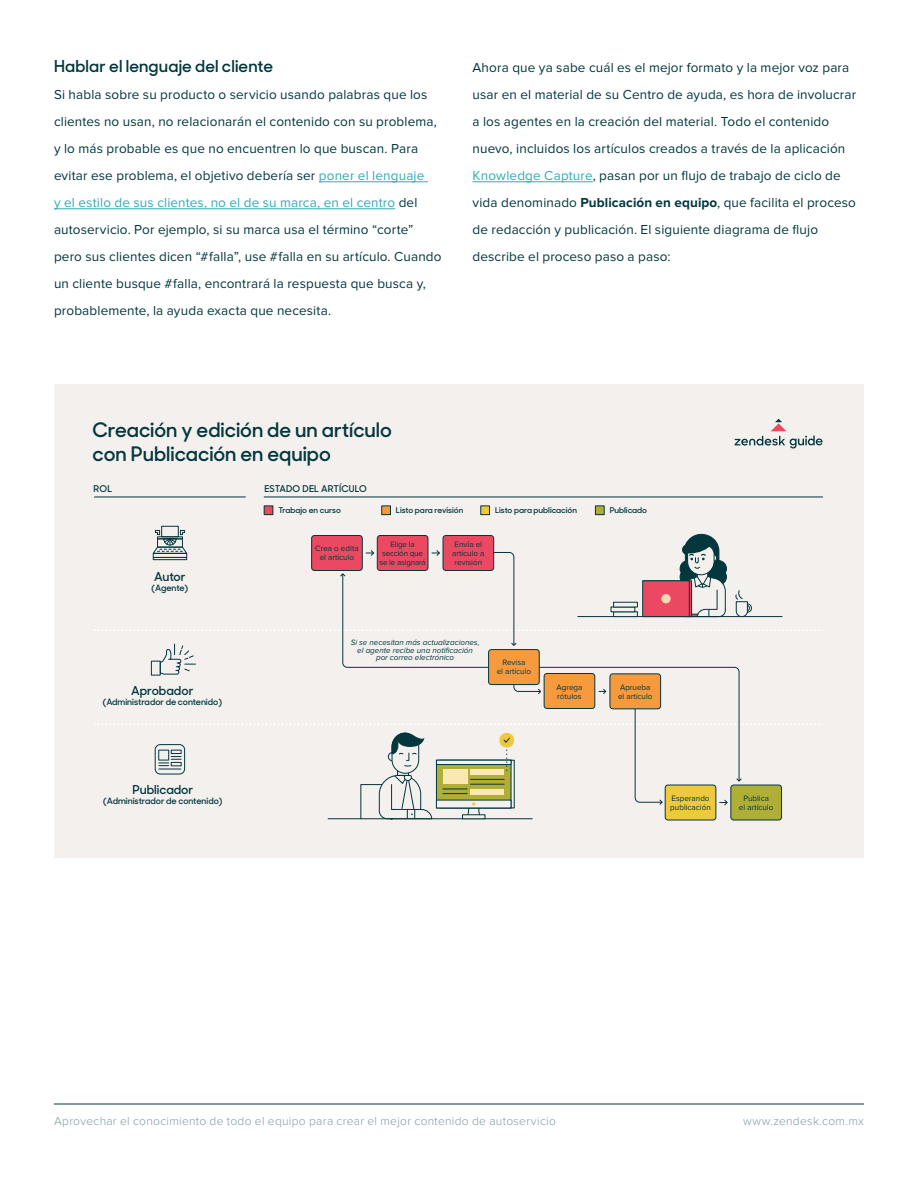
<style>
.page{position:relative;width:918px;height:1188px;background:#fff}
.page>*{position:absolute;margin:0;border:0;box-sizing:border-box;transform-origin:0 0}
.t1{font:600 20.1px/23.4px "Sharp Sans No 1";color:#03363d}
.t2{font:600 16.5px "Sharp Sans No 1";letter-spacing:.01em;color:#00363d}
.t3{font:13.5px/27px "Proxima Nova";letter-spacing:.01em;color:#00363d}
.t4{font:600 12.3px "Sharp Sans No 1";color:#03363d}
.t5{font:300 12px "Proxima Nova";letter-spacing:.025em;color:#819b9e}
.t6{font:600 9.3px "Sharp Sans No 1";letter-spacing:.02em;color:#03363d}
.t7{font:600 8.85px "Sharp Sans No 1";color:#03363d}
.t8{font:8.1px/8.9px "Proxima Nova";color:#03363d}
.t9{font:8.1px/8.9px "Proxima Nova";letter-spacing:-.025em;color:#03363d;text-align:center}
.t10{font:italic 7.95px/7.4px "Proxima Nova";color:#03363d;text-align:center}
.t11{font:600 7.95px "Sharp Sans No 1";color:#03363d}
.s1{color:#30aabc}
.s2{font-weight:700}
</style>
<div class="page">
<hr style="left:54px;top:1104px;width:810px;height:1px;background:#03363d">
<hr style="left:319px;top:182px;width:109px;height:1px;background:#30aabc">
<hr style="left:54px;top:209px;width:341px;height:1px;background:#30aabc">
<hr style="left:472px;top:182px;width:121px;height:1px;background:#30aabc">
<div style="left:54px;top:384px;width:810px;height:473px;background:#f3f0ee"></div>
<hr style="left:264px;top:496px;width:559px;height:1px;background:#03363d">
<hr style="left:94px;top:496px;width:151px;height:1px;background:#03363d">
<svg style="left:735px;top:419px;width:88px;height:29px"></svg>
<div style="left:665px;top:785px;width:51px;height:36px;border:1px solid #03363d;border-radius:3px"></div>
<div style="left:730px;top:785px;width:52px;height:36px;border:1px solid #03363d;border-radius:3px"></div>
<svg style="left:543px;top:695px;width:197px;height:10px"></svg>
<svg style="left:94px;top:705px;width:729px;height:115px"></svg>
<div style="left:264px;top:506px;width:9px;height:9px;background:#eb4962"></div>
<div style="left:264px;top:505px;width:9px;height:10px;border:1px solid #03363d"></div>
<div style="left:382px;top:506px;width:8px;height:9px;background:#f79a3e"></div>
<div style="left:381px;top:505px;width:10px;height:10px;border:1px solid #03363d"></div>
<div style="left:481px;top:506px;width:9px;height:9px;background:#efc93d"></div>
<div style="left:480px;top:505px;width:10px;height:10px;border:1px solid #03363d"></div>
<div style="left:595px;top:506px;width:9px;height:9px;background:#afaf38"></div>
<div style="left:595px;top:505px;width:10px;height:10px;border:1px solid #03363d"></div>
<div style="left:161px;top:526px;width:18px;height:11px;border:1px solid #03363d"></div>
<svg style="left:94px;top:530px;width:729px;height:165px"></svg>
<p class="t2" style="left:54px;top:53px;width:221px">Hablar el lenguaje del cliente</p>
<p class="t3" style="left:54px;top:81px;width:389px">Si habla sobre su producto o servicio usando palabras que los clientes no usan, no relacionarán el contenido con su problema, y lo más probable es que no encuentren lo que buscan. Para evitar ese problema, el objetivo debería ser <span class="s1">poner el lenguaje<br>y el estilo de sus clientes, no el de su marca, en el centro</span> del autoservicio. Por ejemplo, si su marca usa el término “corte” pero sus clientes dicen “#falla”, use #falla en su artículo. Cuando un cliente busque #falla, encontrará la respuesta que busca y, probablemente, la ayuda exacta que necesita.</p>
<p class="t3" style="left:472px;top:54px;width:385px">Ahora que ya sabe cuál es el mejor formato y la mejor voz para usar en el material de su Centro de ayuda, es hora de involucrar a los agentes en la creación del material. Todo el contenido nuevo, incluidos los artículos creados a través de la aplicación <span class="s1">Knowledge Capture</span>, pasan por un flujo de trabajo de ciclo de vida denominado <span class="s2">Publicación en equipo</span>, que facilita el proceso de redacción y publicación. El siguiente diagrama de flujo describe el proceso paso a paso:</p>
<h1 class="t1" style="left:93px;top:417px;width:301px">Creación y edición de un artículo con Publicación en equipo</h1>
<p class="t6" style="left:94px;top:481px;width:20px">ROL</p>
<p class="t6" style="left:264px;top:481px;width:104px">ESTADO DEL ARTÍCULO</p>
<p class="t11" style="left:278px;top:504px;width:64px">Trabajo en curso</p>
<p class="t11" style="left:396px;top:504px;width:69px">Listo para revisión</p>
<p class="t11" style="left:495px;top:504px;width:84px">Listo para publicación</p>
<p class="t11" style="left:610px;top:504px;width:39px">Publicado</p>
<p class="t4" style="left:154px;top:567px;width:33px">Autor</p>
<p class="t7" style="left:152px;top:581px;width:38px">(Agente)</p>
<p class="t4" style="left:131px;top:681px;width:64px">Aprobador</p>
<p class="t7" style="left:103px;top:695px;width:121px">(Administrador de contenido)</p>
<p class="t4" style="left:132px;top:780px;width:62px">Publicador</p>
<p class="t7" style="left:103px;top:794px;width:121px">(Administrador de contenido)</p>
<p class="t8" style="left:315px;top:544px;width:45px;text-align:center">Crea o edita el artículo</p>
<p class="t9" style="left:379px;top:540px;width:48px">Elige la sección que se le asignará</p>
<p class="t8" style="left:452px;top:540px;width:34px">Envía el artículo a revisión</p>
<p class="t10" style="left:351px;top:639px;width:130px">Si se necesitan más actualizaciones, el agente recibe una notificación por correo electrónico</p>
<p class="t8" style="left:497px;top:658px;width:36px;text-align:center">Revisa<br>el artículo</p>
<p class="t8" style="left:556px;top:683px;width:28px">Agrega rótulos</p>
<p class="t8" style="left:618px;top:683px;width:36px">Aprueba el artículo</p>
<p class="t8" style="left:670px;top:794px;width:42px">Esperando publicación</p>
<p class="t8" style="left:739px;top:794px;width:36px;text-align:center">Publica<br>el artículo</p>
<p class="t5" style="left:54px;top:1114px;width:503px">Aprovechar el conocimiento de todo el equipo para crear el mejor contenido de autoservicio</p>
<p class="t5" style="left:743px;top:1114px;width:122px">www.zendesk.com.mx</p>
</div>
